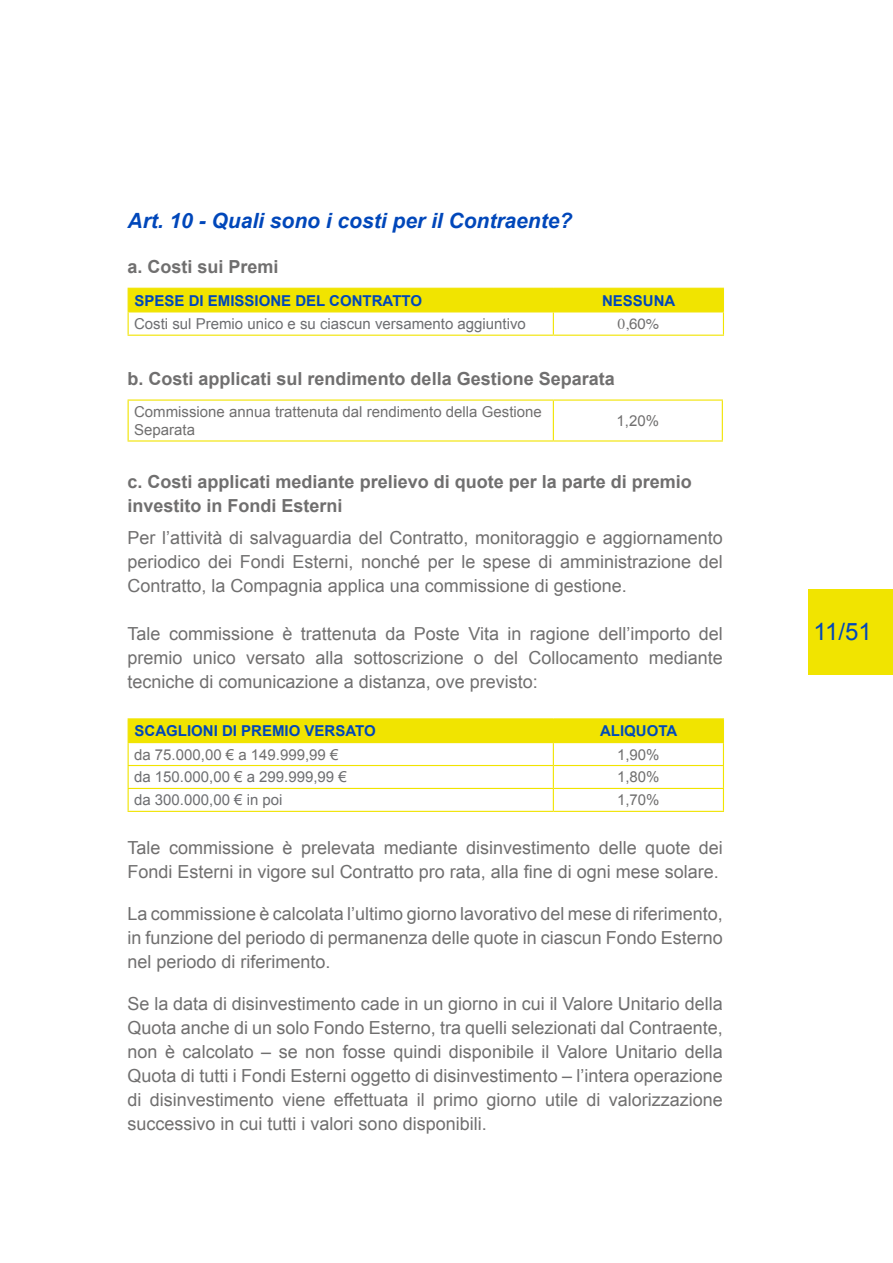
<style>
.page{position:relative;width:893px;height:1263px;background:#fff}
.page>*{position:absolute;margin:0;border:0;box-sizing:border-box;transform-origin:0 0}
.t1{font:24px "Arial";color:#0047ba}
.t2{font:italic 700 21px "Arial";color:#0047ba}
.t3{font:18px/24px "Arial";color:#706f6f;text-align:justify}
.t4{font:700 18px/24px "Arial";color:#706f6f}
.t5{font:15px/18px "Arial";color:#706f6f}
.t6{font:15px "Arial";color:#6d6e71}
.t7{font:700 15px "Arial";color:#0047ba}
.t8{font:700 15px "Arial";color:#004bba}
.t9{font:15px "Helvetica";color:#706f6f}
.s1{font-family:"Times"}
.s2{color:#706f6f}
</style>
<div class="page">
<div style="left:808px;top:589px;width:85px;height:85px;background:#f1e400"></div>
<hr style="left:128px;top:335px;width:425px;height:1px;background:#f1e400">
<hr style="left:553px;top:335px;width:171px;height:1px;background:#f1e400">
<svg style="left:128px;top:288px;width:596px;height:47px"></svg>
<hr style="left:128px;top:311px;width:425px;height:1px;background:#f1e400">
<hr style="left:553px;top:311px;width:171px;height:1px;background:#f1e400">
<hr style="left:553px;top:399px;width:170px;height:2px;background:#f1e400">
<hr style="left:553px;top:401px;width:1px;height:39px;background:#f1e400">
<hr style="left:722px;top:401px;width:1px;height:39px;background:#f1e400">
<hr style="left:553px;top:440px;width:170px;height:2px;background:#f1e400">
<hr style="left:128px;top:399px;width:425px;height:2px;background:#f1e400">
<hr style="left:128px;top:401px;width:1px;height:39px;background:#f1e400">
<hr style="left:128px;top:440px;width:425px;height:2px;background:#f1e400">
<hr style="left:128px;top:811px;width:425px;height:1px;background:#f1e400">
<hr style="left:553px;top:811px;width:171px;height:1px;background:#f1e400">
<hr style="left:128px;top:718px;width:425px;height:1px;background:#f1e400">
<hr style="left:553px;top:718px;width:171px;height:1px;background:#f1e400">
<svg style="left:128px;top:719px;width:596px;height:92px"></svg>
<hr style="left:128px;top:742px;width:425px;height:1px;background:#f1e400">
<hr style="left:553px;top:742px;width:171px;height:1px;background:#f1e400">
<p class="t2" style="left:128px;top:207px;width:446px">Art. 10 - Quali sono i costi per il Contraente?</p>
<p class="t4" style="left:128px;top:255px;width:153px">a. Costi sui Premi</p>
<p class="t7" style="left:134px;top:290px;width:289px">SPESE DI EMISSIONE DEL CONTRATTO</p>
<p class="t7" style="left:602px;top:290px;width:75px">NESSUNA</p>
<p class="t6" style="left:134px;top:314px;width:393px">Costi sul Premio unico e su ciascun versamento aggiuntivo</p>
<p class="t9" style="left:618px;top:312px;width:43px"><span class="s1">0,</span>60%</p>
<p class="t4" style="left:128px;top:367px;width:489px">b. Costi applicati sul rendimento della Gestione Separata</p>
<p class="t5" style="left:134px;top:403px;width:409px">Commissione annua trattenuta dal rendimento della Gestione<br>Separata</p>
<p class="t5" style="left:617px;top:412px;width:44px">1,20%</p>
<p class="t4" style="left:128px;top:470px;width:566px">c. Costi applicati mediante prelievo di quote per la parte di premio investito in Fondi Esterni</p>
<p class="t3" style="left:128px;top:526px;width:597px">Per l’attività di salvaguardia del Contratto, monitoraggio e aggiornamento periodico dei Fondi Esterni, nonché per le spese di amministrazione del Contratto, la Compagnia applica una commissione di gestione.</p>
<p class="t3" style="left:128px;top:622px;width:597px">Tale commissione è trattenuta da Poste Vita in ragione dell’importo del premio unico versato alla sottoscrizione o del Collocamento mediante tecniche di comunicazione a distanza, ove previsto:</p>
<p class="t7" style="left:134px;top:721px;width:243px">SCAGLIONI DI PREMIO VERSATO</p>
<p class="t8" style="left:600px;top:721px;width:79px">ALIQUOTA</p>
<p class="t5" style="left:134px;top:745px;width:206px">da 75.000,00 € a 149.999,99 €</p>
<p class="t5" style="left:617px;top:745px;width:44px">1,90%</p>
<p class="t6" style="left:134px;top:767px;width:214px">da 150.000,00 <span class="s2">€</span> a 299.999,99 €</p>
<p class="t5" style="left:617px;top:768px;width:44px">1,80%</p>
<p class="t6" style="left:134px;top:790px;width:150px">da 300.000,00 € in poi</p>
<p class="t5" style="left:617px;top:791px;width:44px">1,70%</p>
<p class="t3" style="left:128px;top:836px;width:597px">Tale commissione è prelevata mediante disinvestimento delle quote dei<br>Fondi Esterni in vigore sul Contratto pro rata, alla fine di ogni mese solare.</p>
<p class="t3" style="left:128px;top:902px;width:597px">La commissione è calcolata l’ultimo giorno lavorativo del mese di riferimento, in funzione del periodo di permanenza delle quote in ciascun Fondo Esterno nel periodo di riferimento.</p>
<p class="t3" style="left:128px;top:992px;width:597px">Se la data di disinvestimento cade in un giorno in cui il Valore Unitario della Quota anche di un solo Fondo Esterno, tra quelli selezionati dal Contraente, non è calcolato – se non fosse quindi disponibile il Valore Unitario della Quota di tutti i Fondi Esterni oggetto di disinvestimento – l’intera operazione di disinvestimento viene effettuata il primo giorno utile di valorizzazione successivo in cui tutti i valori sono disponibili.</p>
<h1 class="t1" style="left:813px;top:616px;width:60px">11/51</h1>
</div>
